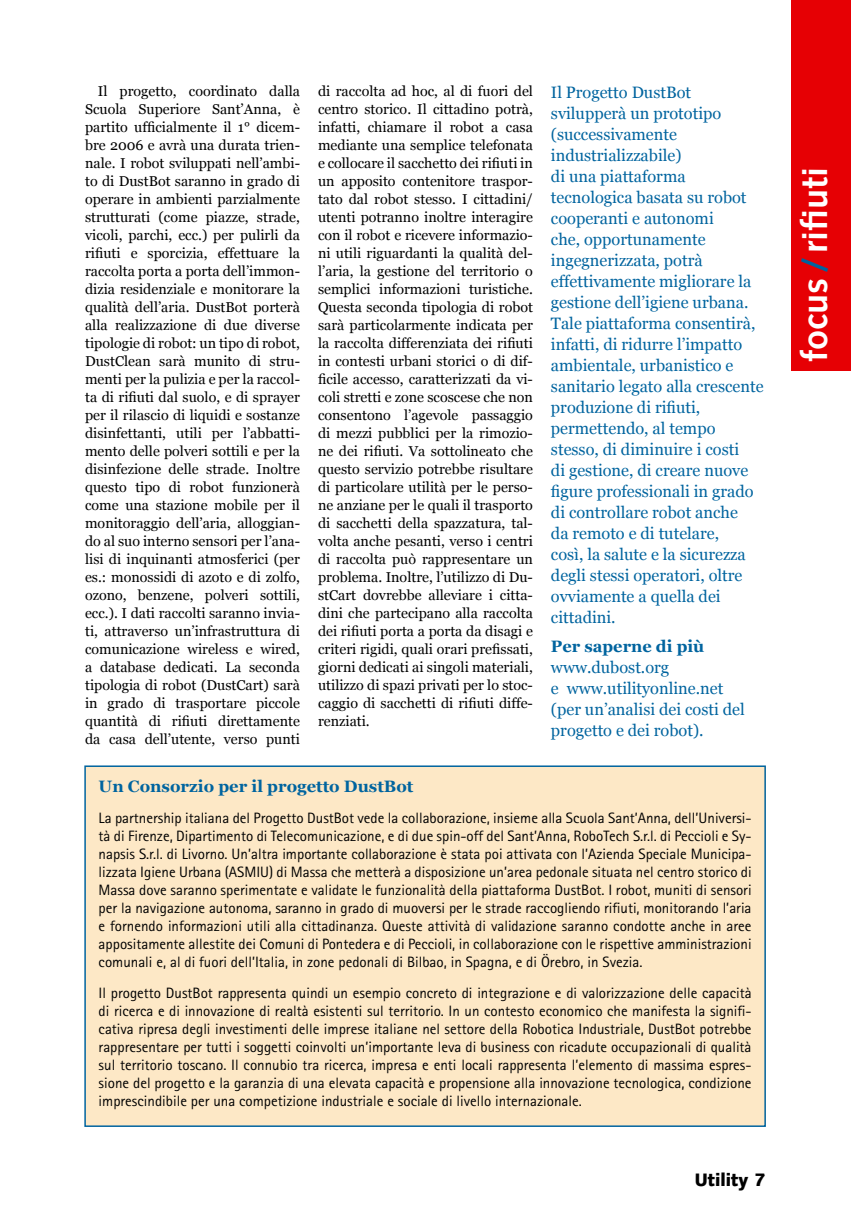
<style>
.page{position:relative;width:851px;height:1212px;background:#fff}
.page>*{position:absolute;margin:0;border:0;box-sizing:border-box;transform-origin:0 0}
.t1{font:700 36px "Syntax";color:#fff}
.t2{font:900 18px "Syntax";color:#000}
.t3{font:16.5px/21px "Georgia";color:#00649f}
.t4{font:700 16.5px "Georgia";color:#00649f}
.t5{font:15px/18px "Rotis Sans Serif";color:#000;text-align:justify}
.t6{font:14.25px/18px "Georgia";color:#000;text-align:justify}
.s1{color:#00649f}
</style>
<div class="page">
<div style="left:791px;top:0;width:59px;height:371px;background:#e60004"></div>
<div style="left:85px;top:766px;width:680px;height:360px;background:#fde8c6"></div>
<div style="left:84px;top:765px;width:681px;height:362px;border:2px solid #00649f"></div>
<p class="t6" style="left:85px;top:82px;width:216px;text-indent:13px">Il progetto, coordinato dalla Scuola Superiore Sant’Anna, è partito ufficialmente il 1° dicem&shy;bre 2006 e avrà una durata trien&shy;nale. I robot sviluppati nell’ambi&shy;to di DustBot saranno in grado di operare in ambienti parzialmente strutturati (come piazze, strade, vicoli, parchi, ecc.) per pulirli da rifiuti e sporcizia, effettuare la raccolta porta a porta dell’immon&shy;dizia residenziale e monitorare la qualità dell’aria. DustBot porterà alla realizzazione di due diverse tipologie di robot: un tipo di robot, DustClean sarà munito di stru&shy;menti per la pulizia e per la raccol&shy;ta di rifiuti dal suolo, e di sprayer per il rilascio di liquidi e sostanze disinfettanti, utili per l’abbatti&shy;mento delle polveri sottili e per la disinfezione delle strade. Inoltre questo tipo di robot funzionerà come una stazione mobile per il monitoraggio dell’aria, alloggian&shy;do al suo interno sensori per l’ana&shy;lisi di inquinanti atmosferici (per es.: monossidi di azoto e di zolfo, ozono, benzene, polveri sottili, ecc.). I dati raccolti saranno invia&shy;ti, attraverso un’infrastruttura di comunicazione wireless e wired, a database dedicati. La seconda tipologia di robot (DustCart) sarà in grado di trasportare piccole quantità di rifiuti direttamente da casa dell’utente, verso punti</p>
<p class="t6" style="left:318px;top:82px;width:216px">di raccolta ad hoc, al di fuori del centro storico. Il cittadino potrà, infatti, chiamare il robot a casa mediante una semplice telefonata e collocare il sacchetto dei rifiuti in un apposito contenitore traspor&shy;tato dal robot stesso. I cittadini/ utenti potranno inoltre interagire con il robot e ricevere informazio&shy;ni utili riguardanti la qualità del&shy;l’aria, la gestione del territorio o semplici informazioni turistiche.<br>Questa seconda tipologia di robot sarà particolarmente indicata per la raccolta differenziata dei rifiuti in contesti urbani storici o di dif&shy;ficile accesso, caratterizzati da vi&shy;coli stretti e zone scoscese che non consentono l’agevole passaggio di mezzi pubblici per la rimozio&shy;ne dei rifiuti. Va sottolineato che questo servizio potrebbe risultare di particolare utilità per le perso&shy;ne anziane per le quali il trasporto di sacchetti della spazzatura, tal&shy;volta anche pesanti, verso i centri di raccolta può rappresentare un problema. Inoltre, l’utilizzo di Du&shy;stCart dovrebbe alleviare i citta&shy;dini che partecipano alla raccolta dei rifiuti porta a porta da disagi e criteri rigidi, quali orari prefissati, giorni dedicati ai singoli materiali, utilizzo di spazi privati per lo stoc&shy;caggio di sacchetti di rifiuti diffe&shy;renziati.</p>
<p class="t4" style="left:99px;top:777px;width:316px">Un Consorzio per il progetto DustBot</p>
<p class="t5" style="left:99px;top:809px;width:654px">La partnership italiana del Progetto DustBot vede la collaborazione, insieme alla Scuola Sant’Anna, dell’Universi&shy;tà di Firenze, Dipartimento di Telecomunicazione, e di due spin-off del Sant’Anna, RoboTech S.r.l. di Peccioli e Sy&shy;napsis S.r.l. di Livorno. Un’altra importante collaborazione è stata poi attivata con l’Azienda Speciale Municipa&shy;lizzata Igiene Urbana (ASMIU) di Massa che metterà a disposizione un’area pedonale situata nel centro storico di Massa dove saranno sperimentate e validate le funzionalità della piattaforma DustBot. I robot, muniti di sensori per la navigazione autonoma, saranno in grado di muoversi per le strade raccogliendo rifiuti, monitorando l’aria e fornendo informazioni utili alla cittadinanza. Queste attività di validazione saranno condotte anche in aree appositamente allestite dei Comuni di Pontedera e di Peccioli, in collaborazione con le rispettive amministrazioni comunali e, al di fuori dell’Italia, in zone pedonali di Bilbao, in Spagna, e di Örebro, in Svezia.</p>
<p class="t5" style="left:99px;top:983px;width:654px">Il progetto DustBot rappresenta quindi un esempio concreto di integrazione e di valorizzazione delle capacità di ricerca e di innovazione di realtà esistenti sul territorio. In un contesto economico che manifesta la signifi&shy;cativa ripresa degli investimenti delle imprese italiane nel settore della Robotica Industriale, DustBot potrebbe rappresentare per tutti i soggetti coinvolti un’importante leva di business con ricadute occupazionali di qualità sul territorio toscano. Il connubio tra ricerca, impresa e enti locali rappresenta l’elemento di massima espres&shy;sione del progetto e la garanzia di una elevata capacità e propensione alla innovazione tecnologica, condizione imprescindibile per una competizione industriale e sociale di livello internazionale.</p>
<p class="t3" style="left:551px;top:81px;width:214px">Il Progetto DustBot svilupperà un prototipo (successivamente industrializzabile)<br>di una piattaforma tecnologica basata su robot cooperanti e autonomi<br>che, opportunamente ingegnerizzata, potrà effettivamente migliorare la gestione dell’igiene urbana.<br>Tale piattaforma consentirà, infatti, di ridurre l’impatto ambientale, urbanistico e sanitario legato alla crescente produzione di rifiuti, permettendo, al tempo stesso, di diminuire i costi<br>di gestione, di creare nuove figure professionali in grado di controllare robot anche<br>da remoto e di tutelare,<br>così, la salute e la sicurezza degli stessi operatori, oltre ovviamente a quella dei cittadini.</p>
<p class="t4" style="left:551px;top:637px;width:155px">Per saperne di più</p>
<p class="t3" style="left:551px;top:657px;width:195px">www.dubost.org<br>e www.utilityonline.net (per un’analisi dei costi del progetto e dei robot).</p>
<p class="t2" style="left:694px;top:1169px;width:55px">Utility</p>
<h1 class="t1" style="left:794px;top:362px;width:196px;rotate:-90deg">focus <span class="s1">/</span> rifiuti</h1>
</div>
